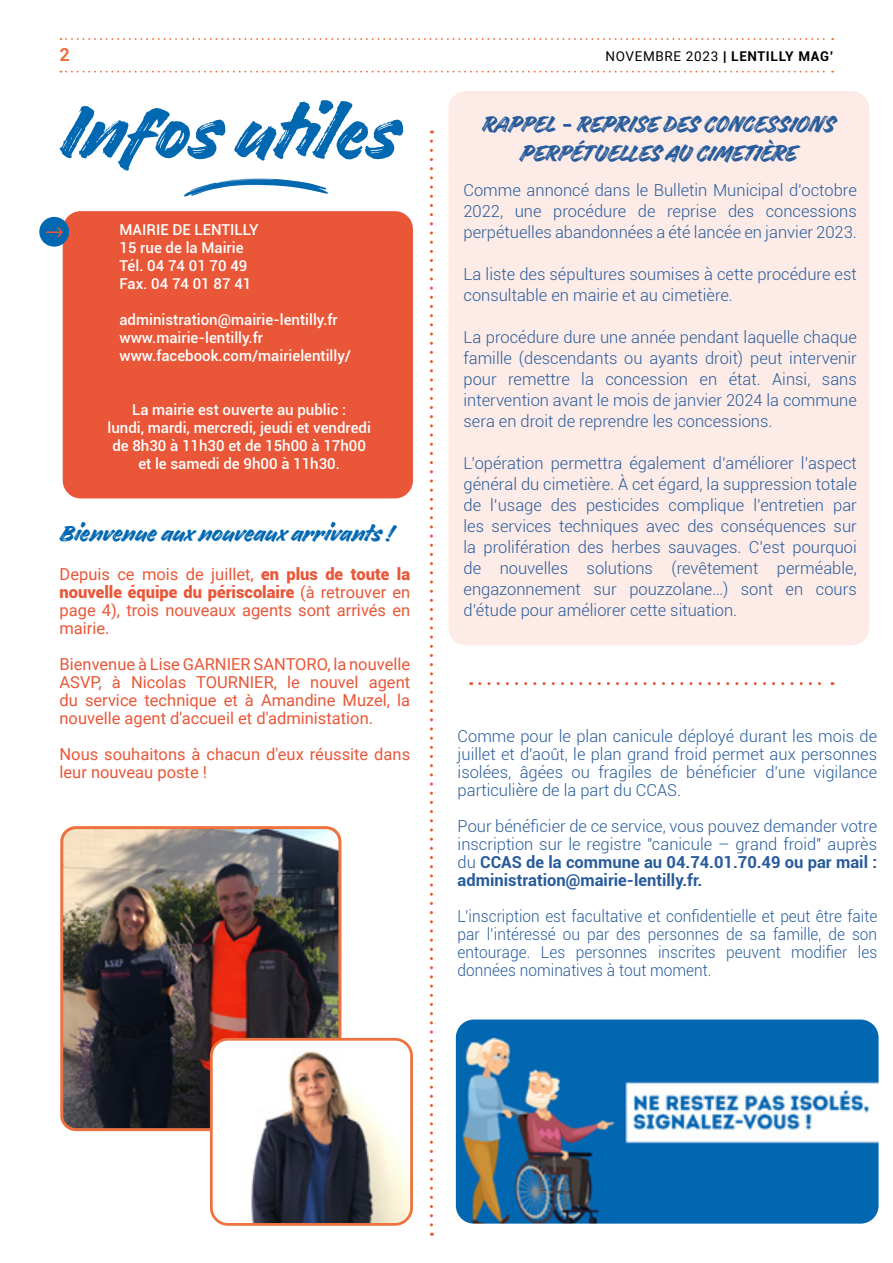
<style>
.page{position:relative;width:893px;height:1263px;background:#fff}
.page>*{position:absolute;margin:0;border:0;box-sizing:border-box;transform-origin:0 0}
.t1{font:27px/28.5px "Handelson Two";color:#275b9b;text-align:center}
.t2{font:27px "Handelson Two";letter-spacing:-.005em;color:#0067b1}
.t3{font:700 18px "Roboto";color:#ee7240}
.t4{font:300 16.5px/21px "Roboto";color:#275b9b;text-align:justify}
.t5{font:16.5px/18px "Roboto";color:#ea5738;text-align:justify}
.t6{font:300 16.5px/18px "Roboto";color:#275b9b;text-align:justify;scale:.94 1}
.t7{font:500 15px/18px "Roboto";color:#fff}
.t8{font:700 13.5px "Roboto";letter-spacing:.05em;color:#000}
.s1{font-weight:400}
.s2{font-weight:900}
.s3{font-weight:700}
</style>
<div class="page">
<svg style="left:60px;top:38px;width:773px;height:2px"></svg>
<svg style="left:60px;top:71px;width:773px;height:2px"></svg>
<div style="left:448px;top:91px;width:421px;height:554px;background:#fcebe7;border-radius:18px"></div>
<svg style="left:184px;top:178px;width:144px;height:19px"></svg>
<svg style="left:480px;top:682px;width:353px;height:3px"></svg>
<svg style="left:430px;top:141px;width:3px;height:1095px"></svg>
<svg style="left:60px;top:100px;width:343px;height:71px"></svg>
<div style="left:63px;top:211px;width:350px;height:287px;background:#ea5738;border-radius:18px"></div>
<div style="left:39px;top:217px;width:30px;height:30px;background:#0067b1;border-radius:50%"></div>
<svg style="left:46px;top:227px;width:17px;height:11px"></svg>
<img style="left:64px;top:830px;width:276px;height:297px">
<div style="left:60px;top:826px;width:281px;height:305px;border:3px solid #ee7240;border-radius:14px"></div>
<img style="left:456px;top:1019px;width:423px;height:204px">
<img style="left:211px;top:1039px;width:198px;height:183px">
<div style="left:210px;top:1038px;width:203px;height:188px;border:3px solid #ee7240;border-radius:17px"></div>
<p class="t3" style="left:60px;top:41px;width:12px">2</p>
<p class="t8" style="left:605px;top:46px;width:230px"><span class="s1">NOVEMBRE 2023</span> | LENTILLY MAG’</p>
<p class="t7" style="left:119px;top:220px;width:141px">MAIRIE DE LENTILLY<br>15 rue de la Mairie<br>Tél. 04 74 01 70 49<br>Fax. 04 74 01 87 41</p>
<p class="t7" style="left:119px;top:310px;width:233px">administration@mairie-lentilly.fr www.mairie-lentilly.fr www.facebook.com/mairielentilly/</p>
<p class="t7" style="left:108px;top:400px;width:265px;text-align:center">La mairie est ouverte au public :<br>lundi, mardi, mercredi, jeudi et vendredi de 8h30 à 11h30 et de 15h00 à 17h00 et le samedi de 9h00 à 11h30.</p>
<h1 class="t2" style="left:60px;top:518px;width:334px">Bienvenue aux nouveaux arrivants !</h1>
<p class="t5" style="left:60px;top:564px;width:352px">Depuis ce mois de juillet, <span class="s2">en plus de toute la nouvelle équipe du périscolaire</span> (à retrouver en page 4), trois nouveaux agents sont arrivés en mairie.</p>
<p class="t5" style="left:60px;top:654px;width:352px">Bienvenue à Lise GARNIER SANTORO, la nouvelle ASVP, à Nicolas TOURNIER, le nouvel agent du service technique et à Amandine Muzel, la nouvelle agent d'accueil et d'administation.</p>
<p class="t5" style="left:60px;top:744px;width:352px">Nous souhaitons à chacun d'eux réussite dans leur nouveau poste !</p>
<h1 class="t1" style="left:481px;top:110px;width:355px">RAPPEL - REPRISE DES CONCESSIONS<br>PERPÉTUELLES AU CIMETIÈRE</h1>
<p class="t4" style="left:463px;top:179px;width:395px">Comme annoncé dans le Bulletin Municipal d’octobre 2022, une procédure de reprise des concessions perpétuelles abandonnées a été lancée en janvier 2023.</p>
<p class="t4" style="left:463px;top:263px;width:395px">La liste des sépultures soumises à cette procédure est consultable en mairie et au cimetière.</p>
<p class="t4" style="left:463px;top:326px;width:395px">La procédure dure une année pendant laquelle chaque famille (descendants ou ayants droit) peut intervenir pour remettre la concession en état. Ainsi, sans intervention avant le mois de janvier 2024 la commune sera en droit de reprendre les concessions.</p>
<p class="t4" style="left:463px;top:452px;width:395px">L’opération permettra également d’améliorer l’aspect général du cimetière. À cet égard, la suppression totale de l’usage des pesticides complique l’entretien par les services techniques avec des conséquences sur la prolifération des herbes sauvages. C’est pourquoi de nouvelles solutions (revêtement perméable, engazonnement sur pouzzolane…) sont en cours d’étude pour améliorer cette situation.</p>
<p class="t4" style="left:458px;top:726px;width:421px;line-height:18px">Comme pour le plan canicule déployé durant les mois de juillet et d'août, le plan grand froid permet aux personnes isolées, âgées ou fragiles de bénéficier d’une vigilance particulière de la part du CCAS.</p>
<p class="t4" style="left:458px;top:816px;width:421px;line-height:18px">Pour bénéficier de ce service, vous pouvez demander votre inscription sur le registre "canicule – grand froid" auprès du <span class="s3">CCAS de la commune au 04.74.01.70.49 ou par mail : administration@mairie-lentilly.fr.</span></p>
<p class="t6" style="left:458px;top:906px;width:448px">L’inscription est facultative et confidentielle et peut être faite par l’intéressé ou par des personnes de sa famille, de son entourage. Les personnes inscrites peuvent modifier les données nominatives à tout moment.</p>
</div>
